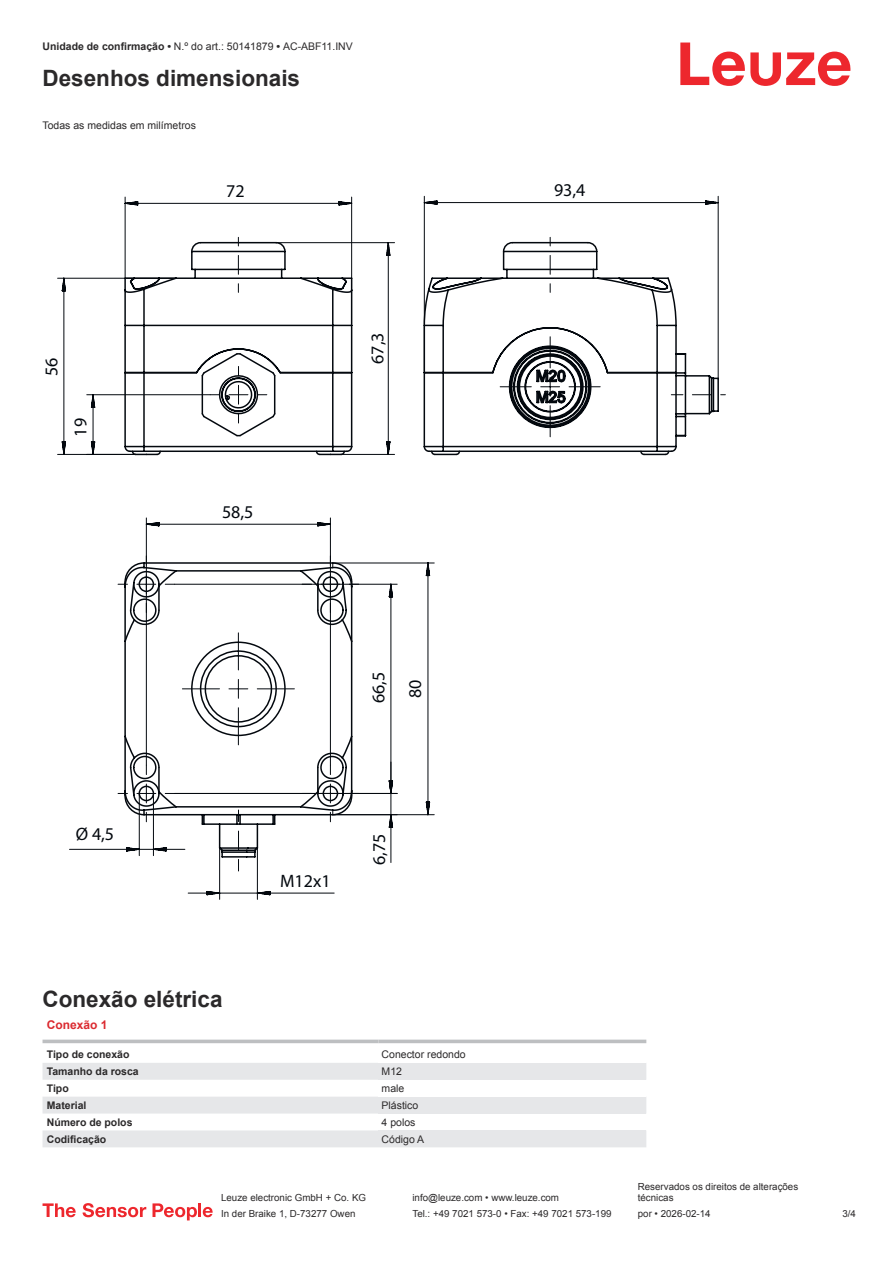
<style>
.page{position:relative;width:893px;height:1263px;background:#fff}
.page>*{position:absolute;margin:0;border:0;box-sizing:border-box;transform-origin:0 0}
.t1{font:700 22.5px "Arial";color:#2b292a}
.t2{font:18px/36.6px "Myriad Pro";color:#03080e}
.t3{font:700 12px "Arial";color:#db2a30}
.t4{font:10.5px "Arial";color:#2b292a}
.t5{font:700 10.5px "Arial";color:#2b292a}
.t6{font:9.75px/11.7px "Arial";color:#2b292a}
.s1{font-weight:700}
</style>
<div class="page">
<svg style="left:680px;top:43px;width:170px;height:43px"></svg>
<svg style="left:43px;top:1039px;width:603px;height:5px"></svg>
<svg style="left:43px;top:1063px;width:335px;height:84px;fill:#e6e7e9"></svg>
<hr style="left:43px;top:1040px;width:335px;height:3px;background:#bdbfc1">
<hr style="left:378px;top:1040px;width:268px;height:3px;background:#bdbfc1">
<div style="left:378px;top:1063px;width:268px;height:17px;background:#e6e7e9"></div>
<div style="left:378px;top:1097px;width:268px;height:16px;background:#e6e7e9"></div>
<div style="left:378px;top:1130px;width:268px;height:17px;background:#e6e7e9"></div>
<svg style="left:43px;top:1203px;width:33px;height:14px"></svg>
<svg style="left:83px;top:1203px;width:63px;height:14px"></svg>
<svg style="left:153px;top:1203px;width:44px;height:17px"></svg>
<hr style="left:198px;top:1203px;width:3px;height:14px;background:#ed272d">
<svg style="left:203px;top:1207px;width:10px;height:10px"></svg>
<svg style="left:69px;top:196px;width:650px;height:704px"></svg>
<svg style="left:57px;top:242px;width:60px;height:586px"></svg>
<svg style="left:117px;top:237px;width:609px;height:635px"></svg>
<p class="t4" style="left:43px;top:43px;width:312px"><span class="s1">Unidade de confirmação •</span> N.º do art.: 50141879 <span class="s1">•</span> AC-ABF11.INV</p>
<h1 class="t1" style="left:43px;top:70px;width:259px">Desenhos dimensionais</h1>
<p class="t4" style="left:43px;top:121px;width:155px">Todas as medidas em milímetros</p>
<h2 class="t2" style="left:34px;top:376px;width:20px;rotate:-90deg">56</h2>
<h2 class="t2" style="left:63px;top:436px;width:20px;rotate:-90deg">19</h2>
<h2 class="t2" style="left:76px;top:816px;width:40px">Ø 4,5</h2>
<h2 class="t2" style="left:226px;top:173px;width:20px">72</h2>
<h2 class="t2" style="left:554px;top:172px;width:33px">93,4</h2>
<h2 class="t2" style="left:222px;top:494px;width:33px">58,5</h2>
<h2 class="t2" style="left:360px;top:364px;width:33px;rotate:-90deg">67,3</h2>
<h2 class="t2" style="left:361px;top:703px;width:33px;rotate:-90deg">66,5<br>80</h2>
<h2 class="t2" style="left:280px;top:863px;width:52px">M12x1</h2>
<h2 class="t2" style="left:362px;top:865px;width:33px;rotate:-90deg">6,75</h2>
<h1 class="t1" style="left:43px;top:990px;width:182px">Conexão elétrica</h1>
<p class="t3" style="left:47px;top:1020px;width:62px">Conexão 1</p>
<p class="t5" style="left:47px;top:1050px;width:84px">Tipo de conexão</p>
<p class="t4" style="left:382px;top:1050px;width:86px">Conector redondo</p>
<p class="t5" style="left:47px;top:1067px;width:93px">Tamanho da rosca</p>
<p class="t4" style="left:382px;top:1067px;width:22px">M12</p>
<p class="t5" style="left:47px;top:1084px;width:23px">Tipo</p>
<p class="t4" style="left:382px;top:1084px;width:24px">male</p>
<p class="t5" style="left:47px;top:1101px;width:41px">Material</p>
<p class="t4" style="left:382px;top:1101px;width:38px">Plástico</p>
<p class="t5" style="left:47px;top:1118px;width:87px">Número de polos</p>
<p class="t4" style="left:382px;top:1118px;width:35px">4 polos</p>
<p class="t5" style="left:47px;top:1135px;width:61px">Codificação</p>
<p class="t4" style="left:382px;top:1135px;width:44px">Código A</p>
<p class="t6" style="left:221px;top:1193px;width:146px">Leuze electronic GmbH + Co. KG</p>
<p class="t6" style="left:412px;top:1193px;width:148px">info@leuze.com • www.leuze.com</p>
<p class="t6" style="left:638px;top:1181px;width:162px">Reservados os direitos de alterações técnicas</p>
<p class="t6" style="left:221px;top:1209px;width:136px">In der Braike 1, D-73277 Owen</p>
<p class="t6" style="left:412px;top:1209px;width:201px">Tel.: +49 7021 573-0 • Fax: +49 7021 573-199</p>
<p class="t6" style="left:638px;top:1209px;width:74px">por • 2026-02-14</p>
<p class="t6" style="left:842px;top:1209px;width:15px">3 /4</p>
</div>
